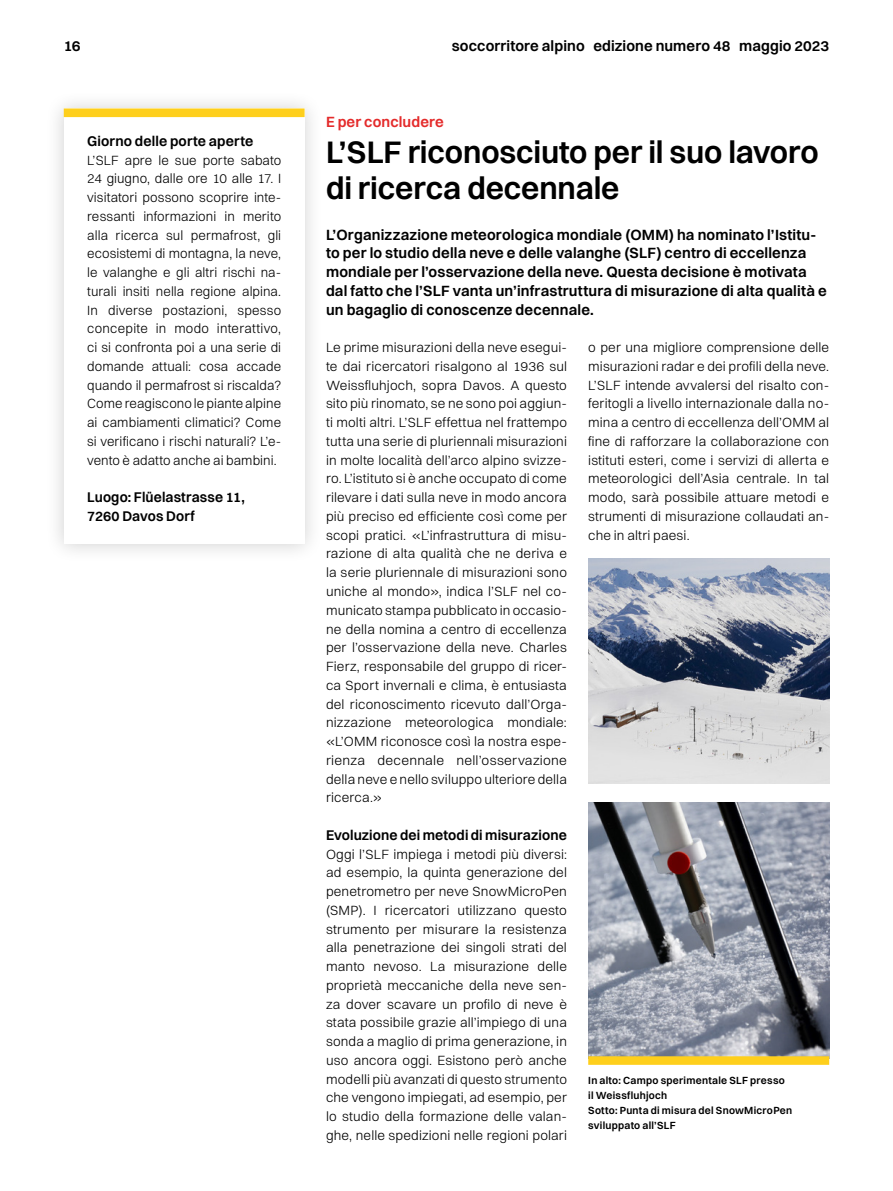
<style>
.page{position:relative;width:893px;height:1191px;background:#fff}
.page>*{position:absolute;margin:0;border:0;box-sizing:border-box;transform-origin:0 0}
.t1{font:600 31.5px/36px "Switzer";letter-spacing:-.005em;color:#000}
.t2{font:600 15px/18.8px "Switzer";letter-spacing:.01em;color:#000}
.t3{font:600 15px "Switzer";letter-spacing:.005em;color:#e42b2b}
.t4{font:600 14.25px/18.8px "Switzer";letter-spacing:.01em;color:#000}
.t5{font:300 13.5px/18.8px "Switzer";letter-spacing:.005em;color:#000;text-align:justify}
.t6{font:600 10.5px/15px "Switzer";letter-spacing:.025em;color:#000}
</style>
<div class="page">
<div style="left:45px;top:89px;width:278px;height:474px;background:#000;opacity:.18"></div>
<div style="left:64px;top:108px;width:241px;height:436px;background:#fff"></div>
<div style="left:64px;top:108px;width:241px;height:9px;background:#fecf1c"></div>
<img style="left:588px;top:558px;width:241px;height:225px">
<img style="left:588px;top:802px;width:241px;height:254px">
<div style="left:588px;top:1056px;width:241px;height:8px;background:#fecf1c"></div>
<p class="t2" style="left:64px;top:36px;width:18px">16</p>
<p class="t2" style="left:452px;top:36px;width:379px">soccorritore alpino edizione numero 48 maggio 2023</p>
<p class="t4" style="left:87px;top:131px;width:168px">Giorno delle porte aperte</p>
<p class="t5" style="left:87px;top:150px;width:196px">L’SLF apre le sue porte sabato 24 giugno, dalle ore 10 alle 17. I visitatori possono scoprire inte&shy;ressanti informazioni in merito alla ricerca sul permafrost, gli ecosistemi di montagna, la neve, le valanghe e gli altri rischi na&shy;turali insiti nella regione alpina.<br>In diverse postazioni, spesso concepite in modo interattivo, ci si confronta poi a una serie di domande attuali: cosa accade quando il permafrost si riscalda?<br>Come reagiscono le piante alpine ai cambiamenti climatici? Come si verificano i rischi naturali? L’e&shy;vento è adatto anche ai bambini.</p>
<p class="t4" style="left:87px;top:487px;width:159px">Luogo: Flüelastrasse 11,<br>7260 Davos Dorf</p>
<p class="t3" style="left:326px;top:113px;width:119px">E per concludere</p>
<h1 class="t1" style="left:326px;top:134px;width:494px">L’SLF riconosciuto per il suo lavoro di ricerca decennale</h1>
<p class="t2" style="left:326px;top:225px;width:502px">L’Organizzazione meteorologica mondiale (OMM) ha nominato l’Istitu&shy;to per lo studio della neve e delle valanghe (SLF) centro di eccellenza mondiale per l’osservazione della neve. Questa decisione è motivata dal fatto che l’SLF vanta un’infrastruttura di misurazione di alta qualità e un bagaglio di conoscenze decennale.</p>
<p class="t5" style="left:326px;top:338px;width:242px">Le prime misurazioni della neve esegui&shy;te dai ricercatori risalgono al 1936 sul Weissfluhjoch, sopra Davos. A questo sito più rinomato, se ne sono poi aggiun&shy;ti molti altri. L’SLF effettua nel frattempo tutta una serie di pluriennali misurazioni in molte località dell’arco alpino svizze&shy;ro. L’istituto si è anche occupato di come rilevare i dati sulla neve in modo ancora più preciso ed efficiente così come per scopi pratici. «L’infrastruttura di misu&shy;razione di alta qualità che ne deriva e la serie pluriennale di misurazioni sono uniche al mondo», indica l’SLF nel co&shy;municato stampa pubblicato in occasio&shy;ne della nomina a centro di eccellenza per l’osservazione della neve. Charles Fierz, responsabile del gruppo di ricer&shy;ca Sport invernali e clima, è entusiasta del riconoscimento ricevuto dall’Orga&shy;nizzazione meteorologica mondiale: «L’OMM riconosce così la nostra espe&shy;rienza decennale nell’osservazione della neve e nello sviluppo ulteriore della ricerca.»</p>
<p class="t4" style="left:326px;top:825px;width:242px">Evoluzione dei metodi di misurazione</p>
<p class="t5" style="left:326px;top:844px;width:242px">Oggi l’SLF impiega i metodi più diversi: ad esempio, la quinta generazione del penetrometro per neve SnowMicroPen (SMP). I ricercatori utilizzano questo strumento per misurare la resistenza alla penetrazione dei singoli strati del manto nevoso. La misurazione delle proprietà meccaniche della neve sen&shy;za dover scavare un profilo di neve è stata possibile grazie all’impiego di una sonda a maglio di prima generazione, in uso ancora oggi. Esistono però anche modelli più avanzati di questo strumento che vengono impiegati, ad esempio, per lo studio della formazione delle valan&shy;ghe, nelle spedizioni nelle regioni polari</p>
<p class="t5" style="left:588px;top:338px;width:242px">o per una migliore comprensione delle misurazioni radar e dei profili della neve.<br>L’SLF intende avvalersi del risalto con&shy;feritogli a livello internazionale dalla no&shy;mina a centro di eccellenza dell’OMM al fine di rafforzare la collaborazione con istituti esteri, come i servizi di allerta e meteorologici dell’Asia centrale. In tal modo, sarà possibile attuare metodi e strumenti di misurazione collaudati an&shy;che in altri paesi.</p>
<p class="t6" style="left:588px;top:1072px;width:206px">In alto: Campo sperimentale SLF presso il Weissfluhjoch<br>Sotto: Punta di misura del SnowMicroPen sviluppato all’SLF</p>
</div>
